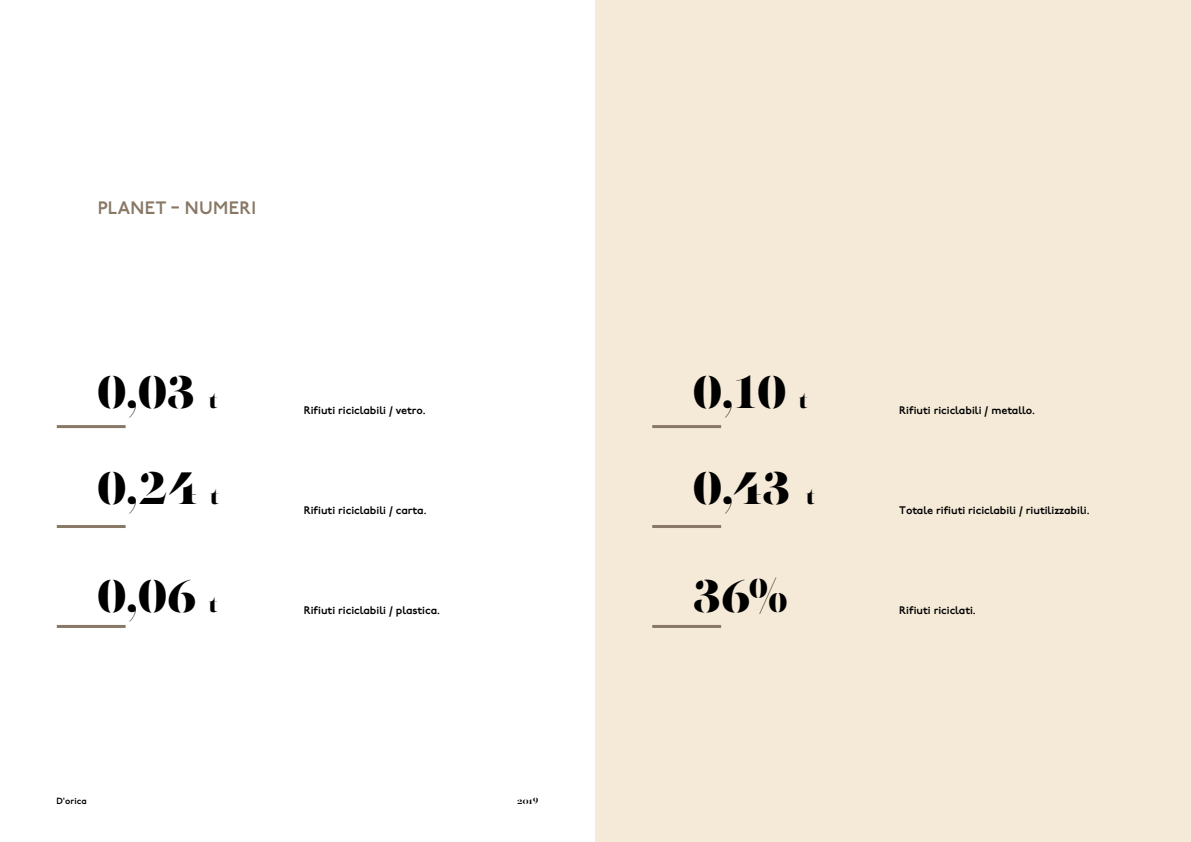
<style>
.page{position:relative;width:1191px;height:842px;background:#fff}
.page>*{position:absolute;margin:0;border:0;box-sizing:border-box;transform-origin:0 0}
.t1{font:900 48px "PF Regal Stencil Pro";letter-spacing:-.01em;color:#000}
.t2{font:600 18px "P22 Underground Pro";letter-spacing:.02em;color:#897866}
.t3{font:600 11px "P22 Underground Pro";color:#000}
.t4{font:700 10px "PF Regal Stencil Pro";color:#000}
.t5{font:600 9px "P22 Underground Pro";letter-spacing:.015em;color:#000}
.s1{font-size:24px}
</style>
<div class="page">
<div style="left:595px;top:0;width:596px;height:842px;background:#f4ead7"></div>
<hr style="left:652px;top:525px;width:69px;height:3px;background:#897866">
<hr style="left:57px;top:425px;width:69px;height:3px;background:#897866">
<hr style="left:57px;top:625px;width:69px;height:3px;background:#897866">
<hr style="left:57px;top:525px;width:69px;height:3px;background:#897866">
<hr style="left:652px;top:425px;width:69px;height:3px;background:#897866">
<hr style="left:652px;top:625px;width:69px;height:3px;background:#897866">
<h2 class="t2" style="left:97px;top:195px;width:160px">PLANET – NUMERI</h2>
<h1 class="t1" style="left:97px;top:362px;width:122px">0,03 <span class="s1">t</span></h1>
<p class="t3" style="left:304px;top:402px;width:123px">Rifiuti riciclabili / vetro.</p>
<h1 class="t1" style="left:692px;top:362px;width:116px">0,10 <span class="s1">t</span></h1>
<p class="t3" style="left:899px;top:402px;width:137px">Rifiuti riciclabili / metallo.</p>
<h1 class="t1" style="left:97px;top:458px;width:123px">0,24 <span class="s1">t</span></h1>
<p class="t3" style="left:304px;top:502px;width:124px">Rifiuti riciclabili / carta.</p>
<h1 class="t1" style="left:692px;top:458px;width:124px">0,43 <span class="s1">t</span></h1>
<p class="t3" style="left:899px;top:502px;width:192px">Totale rifiuti riciclabili / riutilizzabili.</p>
<h1 class="t1" style="left:97px;top:566px;width:122px">0,06 <span class="s1">t</span></h1>
<p class="t3" style="left:304px;top:602px;width:138px">Rifiuti riciclabili / plastica.</p>
<h1 class="t1" style="left:692px;top:566px;width:97px">36%</h1>
<p class="t3" style="left:899px;top:602px;width:78px">Rifiuti riciclati.</p>
<p class="t5" style="left:56px;top:794px;width:32px">D'orica</p>
<p class="t4" style="left:517px;top:795px;width:23px">2019</p>
</div>
